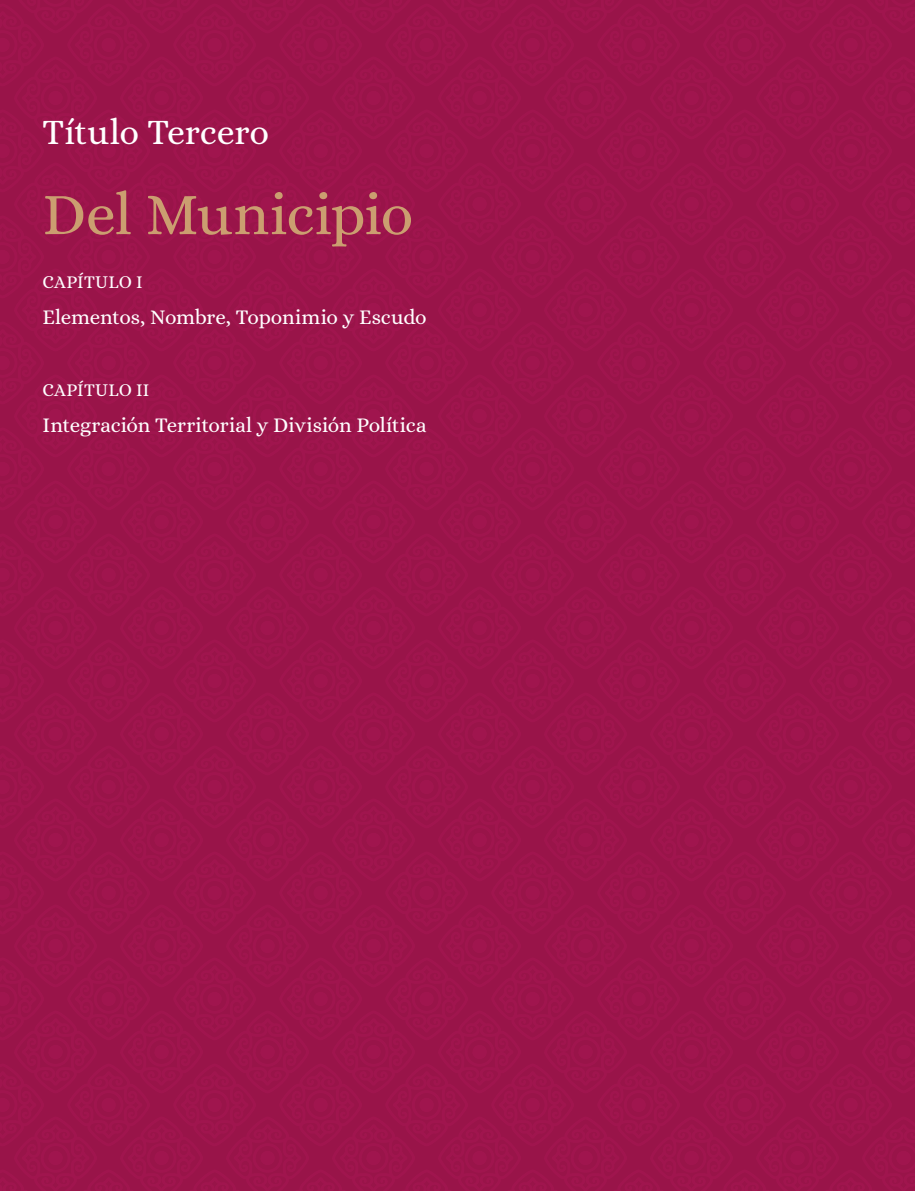
<style>
.page{position:relative;width:915px;height:1191px;background:#fff}
.page>*{position:absolute;margin:0;border:0;box-sizing:border-box;transform-origin:0 0}
.t1{font:60px "Alice";letter-spacing:-.02em;color:#cb9e70}
.t2{font:36px "Alice";letter-spacing:-.005em;color:#fff}
.t3{font:21px "Alice";letter-spacing:-.01em;color:#fff}
.t4{font:18px "Alice";letter-spacing:.015em;color:#fff}
</style>
<div class="page">
<div style="left:0;top:0;width:914px;height:1191px;background:#991449"></div>
<h2 class="t2" style="left:43px;top:113px;width:228px">Título Tercero</h2>
<h1 class="t1" style="left:43px;top:183px;width:372px">Del Municipio</h1>
<p class="t4" style="left:43px;top:273px;width:101px">CAPÍTULO I</p>
<p class="t3" style="left:43px;top:306px;width:385px">Elementos, Nombre, Toponimio y Escudo</p>
<p class="t4" style="left:43px;top:381px;width:108px">CAPÍTULO II</p>
<p class="t3" style="left:43px;top:414px;width:385px">Integración Territorial y División Política</p>
</div>
